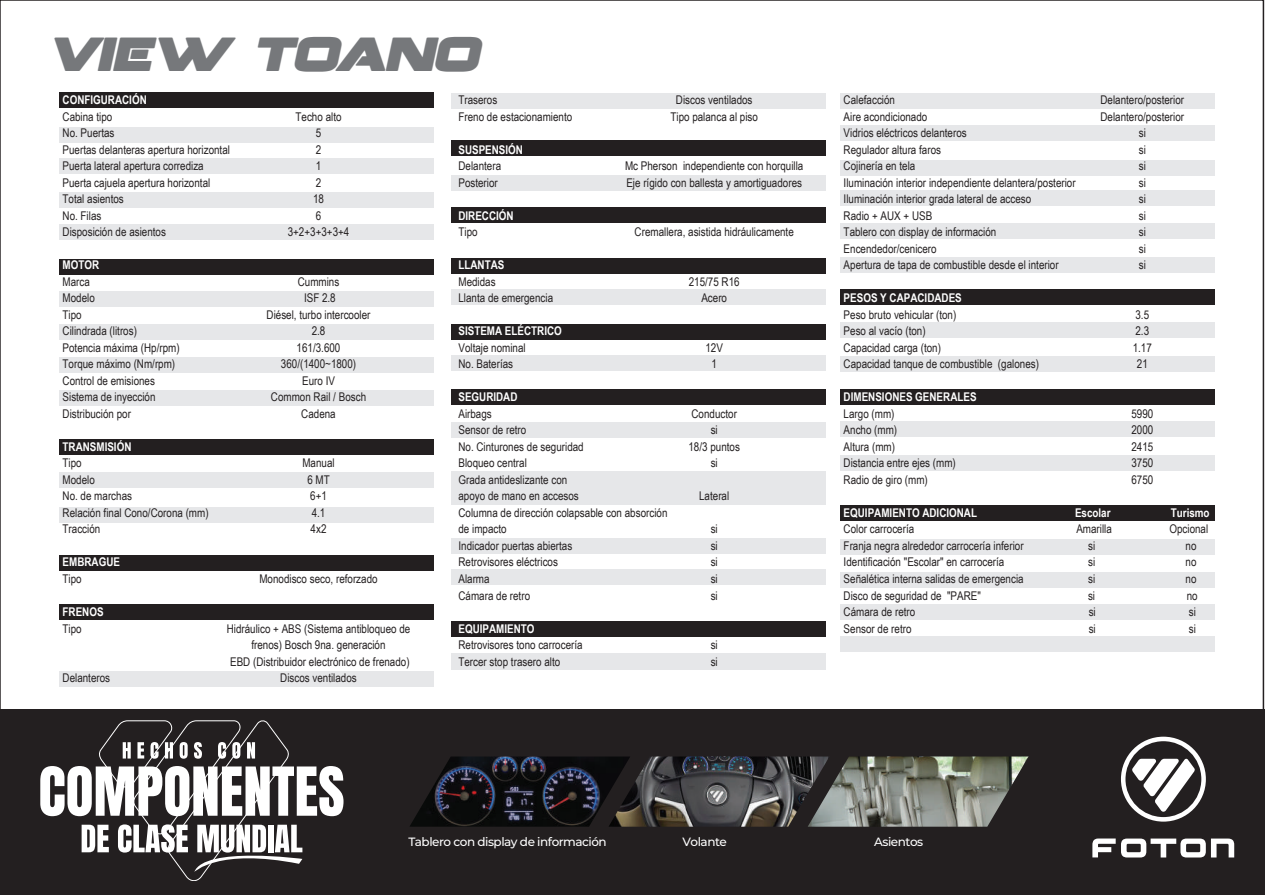
<style>
.page{position:relative;width:1265px;height:895px;background:#fff}
.page>*{position:absolute;margin:0;border:0;box-sizing:border-box;transform-origin:0 0}
.t1{font:italic 42.75px "Fenix Blackletter Caps";letter-spacing:-.03em;color:#76787b}
.t2{font:12px/16.5px "Arial Narrow";color:#231f20}
.t3{font:700 12px "Arial Narrow";color:#fff}
.t4{font:500 12px "Montserrat";letter-spacing:-.04em;color:#fff}
</style>
<div class="page">
<div style="left:60px;top:92px;width:374px;height:16px;background:#231f20"></div>
<div style="left:60px;top:258px;width:374px;height:16px;background:#231f20"></div>
<div style="left:451px;top:93px;width:375px;height:16px;background:#e6e7e9"></div>
<div style="left:840px;top:125px;width:374px;height:16px;background:#e6e7e9"></div>
<div style="left:840px;top:93px;width:374px;height:16px;background:#e6e7e9"></div>
<div style="left:840px;top:160px;width:374px;height:15px;background:#e6e7e9"></div>
<div style="left:840px;top:190px;width:374px;height:16px;background:#e6e7e9"></div>
<div style="left:840px;top:257px;width:374px;height:16px;background:#e6e7e9"></div>
<div style="left:840px;top:223px;width:374px;height:16px;background:#e6e7e9"></div>
<div style="left:840px;top:289px;width:374px;height:16px;background:#231f20"></div>
<div style="left:840px;top:356px;width:374px;height:16px;background:#e6e7e9"></div>
<div style="left:840px;top:322px;width:374px;height:16px;background:#e6e7e9"></div>
<div style="left:840px;top:421px;width:374px;height:16px;background:#e6e7e9"></div>
<div style="left:840px;top:388px;width:374px;height:16px;background:#231f20"></div>
<div style="left:840px;top:455px;width:374px;height:16px;background:#e6e7e9"></div>
<div style="left:840px;top:505px;width:374px;height:16px;background:#231f20"></div>
<div style="left:840px;top:539px;width:374px;height:16px;background:#e6e7e9"></div>
<div style="left:840px;top:571px;width:374px;height:16px;background:#e6e7e9"></div>
<div style="left:840px;top:604px;width:374px;height:16px;background:#e6e7e9"></div>
<div style="left:840px;top:636px;width:374px;height:16px;background:#e6e7e9"></div>
<div style="left:451px;top:140px;width:375px;height:16px;background:#231f20"></div>
<div style="left:451px;top:175px;width:375px;height:16px;background:#e6e7e9"></div>
<div style="left:451px;top:207px;width:375px;height:16px;background:#231f20"></div>
<div style="left:451px;top:258px;width:375px;height:16px;background:#231f20"></div>
<div style="left:451px;top:323px;width:375px;height:16px;background:#231f20"></div>
<div style="left:451px;top:289px;width:375px;height:16px;background:#e6e7e9"></div>
<div style="left:451px;top:355px;width:375px;height:16px;background:#e6e7e9"></div>
<div style="left:451px;top:388px;width:375px;height:16px;background:#231f20"></div>
<div style="left:451px;top:421px;width:375px;height:16px;background:#e6e7e9"></div>
<div style="left:451px;top:471px;width:375px;height:34px;background:#e6e7e9"></div>
<div style="left:451px;top:538px;width:375px;height:16px;background:#e6e7e9"></div>
<div style="left:451px;top:569px;width:375px;height:16px;background:#e6e7e9"></div>
<div style="left:451px;top:620px;width:375px;height:16px;background:#231f20"></div>
<div style="left:451px;top:653px;width:375px;height:16px;background:#e6e7e9"></div>
<div style="left:60px;top:126px;width:374px;height:16px;background:#e6e7e9"></div>
<div style="left:60px;top:158px;width:374px;height:16px;background:#e6e7e9"></div>
<div style="left:60px;top:191px;width:374px;height:16px;background:#e6e7e9"></div>
<div style="left:60px;top:224px;width:374px;height:16px;background:#e6e7e9"></div>
<div style="left:60px;top:356px;width:374px;height:16px;background:#e6e7e9"></div>
<div style="left:60px;top:324px;width:374px;height:16px;background:#e6e7e9"></div>
<div style="left:60px;top:290px;width:374px;height:16px;background:#e6e7e9"></div>
<div style="left:60px;top:390px;width:374px;height:16px;background:#e6e7e9"></div>
<div style="left:60px;top:439px;width:374px;height:16px;background:#231f20"></div>
<div style="left:60px;top:472px;width:374px;height:16px;background:#e6e7e9"></div>
<div style="left:60px;top:506px;width:374px;height:16px;background:#e6e7e9"></div>
<div style="left:60px;top:555px;width:374px;height:16px;background:#231f20"></div>
<div style="left:60px;top:604px;width:374px;height:16px;background:#231f20"></div>
<div style="left:60px;top:670px;width:374px;height:16px;background:#e6e7e9"></div>
<div style="left:0;top:709px;width:1264px;height:185px;background:#231f20"></div>
<svg style="left:1092px;top:838px;width:142px;height:19px"></svg>
<svg style="left:1121px;top:736px;width:84px;height:85px"></svg>
<img style="left:410px;top:756px;width:198px;height:70px">
<img style="left:608px;top:756px;width:199px;height:70px">
<img style="left:807px;top:756px;width:221px;height:70px">
<svg style="left:40px;top:720px;width:303px;height:160px"></svg>
<h1 class="t1" style="left:48px;top:35px;width:433px">VIEW TOANO</h1>
<p class="t3" style="left:63px;top:91px;width:86px">CONFIGURACIÓN</p>
<p class="t2" style="left:63px;top:108px;width:169px">Cabina tipo<br>No. Puertas<br>Puertas delanteras apertura horizontal<br>Puerta lateral apertura corrediza<br>Puerta cajuela apertura horizontal<br>Total asientos<br>No. Filas<br>Disposición de asientos</p>
<p class="t3" style="left:63px;top:256px;width:38px">MOTOR</p>
<p class="t2" style="left:63px;top:273px;width:119px">Marca<br>Modelo<br>Tipo<br>Cilindrada (litros)<br>Potencia máxima (Hp/rpm)<br>Torque máximo (Nm/rpm)<br>Control de emisiones<br>Sistema de inyección<br>Distribución por</p>
<p class="t3" style="left:63px;top:437px;width:70px">TRANSMISIÓN</p>
<p class="t2" style="left:63px;top:454px;width:148px">Tipo<br>Modelo<br>No. de marchas<br>Relación final Cono/Corona (mm)<br>Tracción</p>
<p class="t3" style="left:63px;top:553px;width:59px">EMBRAGUE</p>
<p class="t2" style="left:63px;top:570px;width:21px">Tipo</p>
<p class="t3" style="left:63px;top:602px;width:43px">FRENOS</p>
<p class="t2" style="left:63px;top:619px;width:21px">Tipo</p>
<p class="t2" style="left:63px;top:669px;width:49px">Delanteros</p>
<p class="t2" style="left:288px;top:108px;width:63px;text-align:center">Techo alto<br>5<br>2<br>1<br>2<br>18<br>6<br>3+2+3+3+3+4</p>
<p class="t2" style="left:266px;top:273px;width:105px;text-align:center">Cummins<br>ISF 2.8<br>Diésel, turbo intercooler<br>2.8<br>161/3.600<br>360/(1400~1800)<br>Euro IV<br>Common Rail / Bosch<br>Cadena</p>
<p class="t2" style="left:302px;top:454px;width:34px;text-align:center">Manual<br>6 MT<br>6+1<br>4.1<br>4x2</p>
<p class="t2" style="left:259px;top:570px;width:120px">Monodisco seco, reforzado</p>
<p class="t2" style="left:227px;top:619px;width:185px;text-align:center">Hidráulico + ABS (Sistema antibloqueo de frenos) Bosch 9na. generación<br>EBD (Distribuidor electrónico de frenado)<br>Discos ventilados</p>
<p class="t2" style="left:458px;top:91px;width:115px">Traseros<br>Freno de estacionamiento</p>
<p class="t3" style="left:458px;top:140px;width:66px">SUSPENSIÓN</p>
<p class="t2" style="left:458px;top:157px;width:44px">Delantera<br>Posterior</p>
<p class="t3" style="left:458px;top:206px;width:57px">DIRECCIÓN</p>
<p class="t2" style="left:458px;top:223px;width:21px">Tipo</p>
<p class="t3" style="left:458px;top:256px;width:47px">LLANTAS</p>
<p class="t2" style="left:458px;top:273px;width:96px">Medidas<br>Llanta de emergencia</p>
<p class="t3" style="left:458px;top:322px;width:105px">SISTEMA ELÉCTRICO</p>
<p class="t2" style="left:458px;top:339px;width:69px">Voltaje nominal<br>No. Baterías</p>
<p class="t3" style="left:458px;top:388px;width:61px">SEGURIDAD</p>
<p class="t2" style="left:458px;top:405px;width:210px">Airbags<br>Sensor de retro<br>No. Cinturones de seguridad<br>Bloqueo central<br>Grada antideslizante con<br>apoyo de mano en accesos<br>Columna de dirección colapsable con absorción de impacto<br>Indicador puertas abiertas<br>Retrovisores eléctricos<br>Alarma<br>Cámara de retro</p>
<p class="t3" style="left:458px;top:619px;width:77px">EQUIPAMIENTO</p>
<p class="t2" style="left:458px;top:636px;width:126px">Retrovisores tono carrocería<br>Tercer stop trasero alto</p>
<p class="t2" style="left:670px;top:91px;width:89px;text-align:center">Discos ventilados<br>Tipo palanca al piso</p>
<p class="t2" style="left:625px;top:157px;width:180px">Mc Pherson independiente con horquilla<br>Eje rígido con ballesta y amortiguadores</p>
<p class="t2" style="left:634px;top:223px;width:161px">Cremallera, asistida hidráulicamente</p>
<p class="t2" style="left:688px;top:273px;width:52px;text-align:center">215/75 R16<br>Acero</p>
<p class="t2" style="left:705px;top:339px;width:19px;text-align:center">12V<br>1</p>
<p class="t2" style="left:688px;top:405px;width:53px;text-align:center">Conductor si<br>18/3 puntos si</p>
<p class="t2" style="left:699px;top:487px;width:32px">Lateral</p>
<p class="t2" style="left:710px;top:520px;width:9px;text-align:justify">si si si si si</p>
<p class="t2" style="left:710px;top:636px;width:9px">si si</p>
<p class="t2" style="left:843px;top:91px;width:233px">Calefacción<br>Aire acondicionado<br>Vidrios eléctricos delanteros<br>Regulador altura faros<br>Cojinería en tela<br>Iluminación interior independiente delantera/posterior<br>Iluminación interior grada lateral de acceso<br>Radio + AUX + USB<br>Tablero con display de información<br>Encendedor/cenicero<br>Apertura de tapa de combustible desde el interior</p>
<p class="t3" style="left:843px;top:289px;width:120px">PESOS Y CAPACIDADES</p>
<p class="t2" style="left:843px;top:306px;width:197px">Peso bruto vehicular (ton)<br>Peso al vacío (ton)<br>Capacidad carga (ton)<br>Capacidad tanque de combustible (galones)</p>
<p class="t3" style="left:843px;top:388px;width:134px">DIMENSIONES GENERALES</p>
<p class="t2" style="left:843px;top:405px;width:114px">Largo (mm)<br>Ancho (mm)<br>Altura (mm)<br>Distancia entre ejes (mm)<br>Radio de giro (mm)</p>
<p class="t3" style="left:843px;top:503px;width:135px">EQUIPAMIENTO ADICIONAL</p>
<p class="t2" style="left:843px;top:520px;width:181px">Color carrocería<br>Franja negra alrededor carrocería inferior<br>Identificación "Escolar" en carrocería<br>Señalética interna salidas de emergencia<br>Disco de seguridad de "PARE"<br>Cámara de retro<br>Sensor de retro</p>
<p class="t2" style="left:1100px;top:91px;width:85px;text-align:center">Delantero/posterior<br>Delantero/posterior si<br>si<br>si<br>si<br>si<br>si<br>si<br>si<br>si</p>
<p class="t2" style="left:1132px;top:306px;width:21px;text-align:center">3.5<br>2.3<br>1.17<br>21</p>
<p class="t2" style="left:1131px;top:405px;width:23px;text-align:justify">5990<br>2000<br>2415<br>3750<br>6750</p>
<p class="t3" style="left:1075px;top:503px;width:37px">Escolar</p>
<p class="t3" style="left:1170px;top:503px;width:40px">Turismo</p>
<p class="t2" style="left:1076px;top:520px;width:37px">Amarilla</p>
<p class="t2" style="left:1169px;top:520px;width:40px">Opcional</p>
<p class="t2" style="left:1088px;top:537px;width:9px">si</p>
<p class="t2" style="left:1185px;top:537px;width:12px">no</p>
<p class="t2" style="left:1088px;top:553px;width:9px">si</p>
<p class="t2" style="left:1185px;top:553px;width:12px">no</p>
<p class="t2" style="left:1088px;top:570px;width:9px">si</p>
<p class="t2" style="left:1185px;top:570px;width:12px">no</p>
<p class="t2" style="left:1087px;top:586px;width:9px">si</p>
<p class="t2" style="left:1186px;top:586px;width:12px">no</p>
<p class="t2" style="left:1088px;top:603px;width:9px">si</p>
<p class="t2" style="left:1188px;top:603px;width:9px">si</p>
<p class="t2" style="left:1088px;top:619px;width:9px">si</p>
<p class="t2" style="left:1188px;top:619px;width:9px">si</p>
<p class="t4" style="left:408px;top:832px;width:200px">Tablero con display de información</p>
<p class="t4" style="left:682px;top:832px;width:46px">Volante</p>
<p class="t4" style="left:874px;top:832px;width:50px">Asientos</p>
</div>
